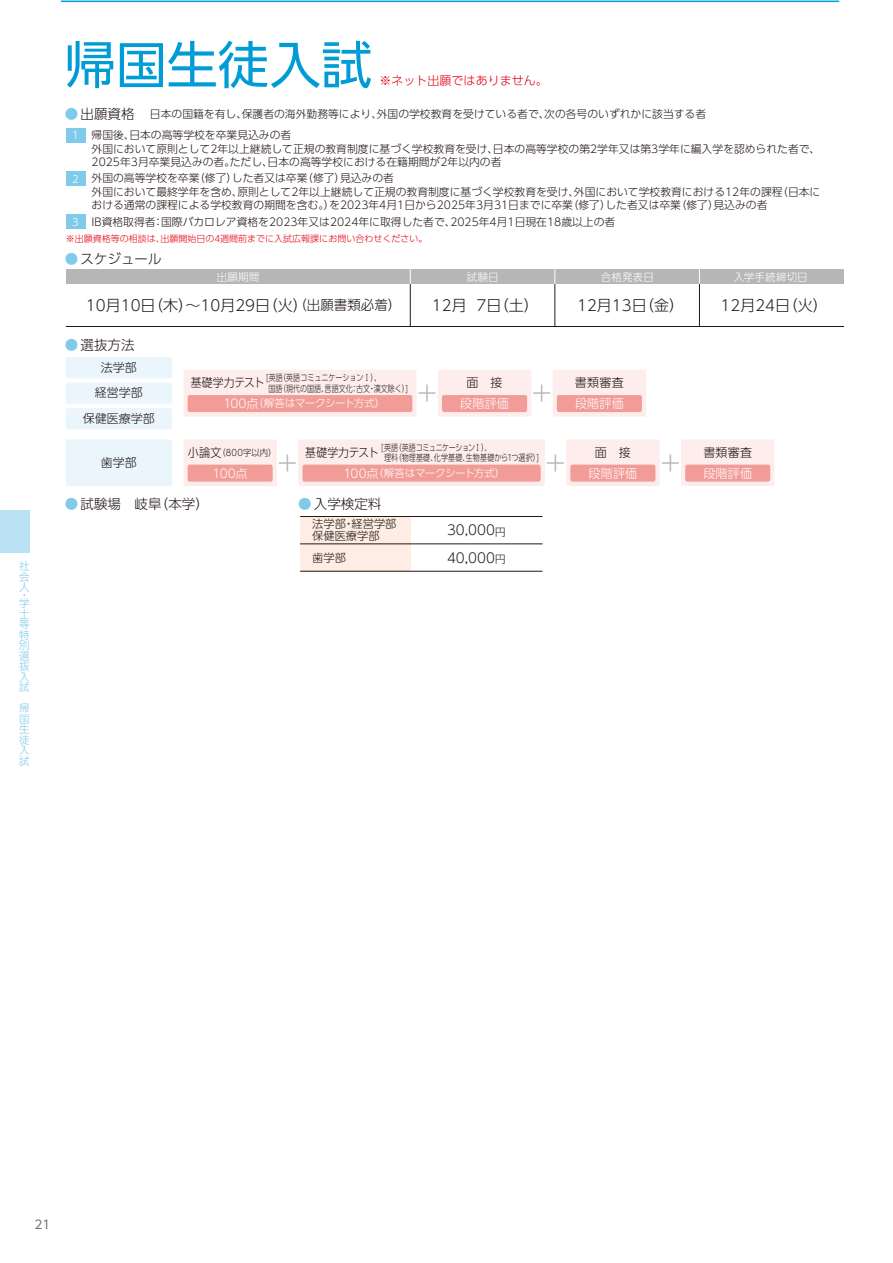
<style>
.page{position:relative;width:893px;height:1263px;background:#fff}
.page>*{position:absolute;margin:0;border:0;box-sizing:border-box;transform-origin:0 0}
.t1{font:51px "UD Shin Go Pr 6";color:#009cd6}
.t2{font:300 25.5px "UD Shin Go Pr 6";color:#b5b6b6}
.t3{font:300 15px "UD Shin Go Pr 6";color:#221815}
.t4{font:300 13.5px/27.6px "UD Shin Go Pr 6";color:#221815}
.t5{font:300 12px/25.5px "UD Shin Go Pr 6";color:#221815;text-align:center}
.t6{font:300 12px "UD Shin Go Pr 6";letter-spacing:.015em;color:#fff}
.t7{font:300 12px "UD Shin Go Pr 6";letter-spacing:.005em;color:#e60012}
.t8{font:300 12px "UD Shin Go Pr 6";color:#221815;scale:.9 1}
.t9{font:12px "UD Shin Go Pr 6 N";color:#727171}
.t10{font:300 11.25px/12px "UD Shin Go Pr 6";color:#221815}
.t11{font:300 10.8px/13.5px "UD Shin Go Pr 6";color:#221815}
.t12{font:300 10.5px "UD Shin Go Pr 6";letter-spacing:-.03em;color:#fff}
.t13{font:300 10.5px/10.5px "UD Shin Go Pr 6";color:#80cbea;text-align:justify}
.t14{font:300 10.5px "UD Shin Go Pr 6";color:#fff}
.t15{font:300 10.2px "UD Shin Go Pr 6";color:#fff}
.t16{font:300 9px/10.5px "UD Shin Go Pr 6";color:#221815;scale:.78 1}
.t17{font:300 9px "UD Shin Go Pr 6";color:#e60012}
.t18{font:300 9px "UD Shin Go Pr 6";color:#221815;scale:.93 1}
.s1{font-size:13.5px;color:#80cbea}
.s2{font-size:13.5px}
.s3{color:#80cbea}
.s4{font-size:12px}
.s5{font-size:10.5px}
</style>
<div class="page">
<hr style="left:61px;top:1px;width:778px;height:1px;background:#009cd6">
<div style="left:66px;top:128px;width:20px;height:15px;background:#80cbea"></div>
<div style="left:66px;top:171px;width:20px;height:15px;background:#80cbea"></div>
<div style="left:66px;top:214px;width:20px;height:15px;background:#80cbea"></div>
<div style="left:66px;top:357px;width:106px;height:21px;background:#eaf6fc;border-radius:2px"></div>
<div style="left:66px;top:383px;width:106px;height:21px;background:#eaf6fc;border-radius:2px"></div>
<div style="left:66px;top:408px;width:106px;height:21px;background:#eaf6fc;border-radius:2px"></div>
<div style="left:66px;top:439px;width:106px;height:47px;background:#eaf6fc;border-radius:2px"></div>
<div style="left:438px;top:370px;width:93px;height:47px;background:#fdeeed;border-radius:2px"></div>
<div style="left:442px;top:395px;width:85px;height:17px;background:#f19c97;border-radius:2px"></div>
<div style="left:553px;top:370px;width:93px;height:47px;background:#fdeeed;border-radius:2px"></div>
<div style="left:557px;top:395px;width:85px;height:17px;background:#f19c97;border-radius:2px"></div>
<div style="left:183px;top:370px;width:234px;height:47px;background:#fdeeed;border-radius:2px"></div>
<div style="left:188px;top:395px;width:224px;height:17px;background:#f19c97;border-radius:2px"></div>
<div style="left:298px;top:439px;width:247px;height:47px;background:#fdeeed;border-radius:2px"></div>
<div style="left:302px;top:465px;width:239px;height:17px;background:#f19c97;border-radius:2px"></div>
<div style="left:183px;top:439px;width:94px;height:47px;background:#fdeeed;border-radius:2px"></div>
<div style="left:188px;top:465px;width:85px;height:17px;background:#f19c97;border-radius:2px"></div>
<div style="left:566px;top:439px;width:94px;height:47px;background:#fdeeed;border-radius:2px"></div>
<div style="left:570px;top:465px;width:85px;height:17px;background:#f19c97;border-radius:2px"></div>
<div style="left:681px;top:439px;width:93px;height:47px;background:#fdeeed;border-radius:2px"></div>
<div style="left:685px;top:465px;width:85px;height:17px;background:#f19c97;border-radius:2px"></div>
<div style="left:66px;top:269px;width:344px;height:15px;background:#b5b6b6"></div>
<div style="left:699px;top:269px;width:145px;height:15px;background:#b5b6b6"></div>
<div style="left:555px;top:269px;width:144px;height:15px;background:#b5b6b6"></div>
<div style="left:410px;top:269px;width:145px;height:15px;background:#b5b6b6"></div>
<hr style="left:410px;top:284px;width:1px;height:42px;background:#221815">
<hr style="left:555px;top:284px;width:1px;height:42px;background:#221815">
<hr style="left:699px;top:284px;width:1px;height:42px;background:#221815">
<hr style="left:66px;top:326px;width:778px;height:1px;background:#221815">
<svg style="left:699px;top:269px;width:1px;height:15px"></svg>
<svg style="left:555px;top:269px;width:1px;height:15px"></svg>
<svg style="left:410px;top:269px;width:1px;height:15px"></svg>
<div style="left:300px;top:516px;width:111px;height:28px;background:#fdede4"></div>
<div style="left:300px;top:544px;width:111px;height:27px;background:#fdede4"></div>
<hr style="left:300px;top:571px;width:242px;height:1px;background:#221815">
<hr style="left:300px;top:516px;width:242px;height:1px;background:#221815">
<hr style="left:300px;top:544px;width:242px;height:1px;background:#221815">
<div style="left:0;top:510px;width:30px;height:43px;background:#bbe1f4"></div>
<p class="t13" style="left:19px;top:561px;width:12px">社会人</p>
<p class="t13" style="left:19px;top:591px;width:12px;line-height:7.8px">・学</p>
<p class="t13" style="left:19px;top:608px;width:18px;text-align:left">士等特別選抜入試　</p>
<p class="t13" style="left:19px;top:703px;width:12px">帰国生徒入試</p>
<h1 class="t1" style="left:65px;top:23px;width:309px">帰国生徒入試</h1>
<p class="t11" style="left:92px;top:103px;width:616px;line-height:21.1px;text-indent:-27px"><span class="s1">●</span> <span class="s2">出願資格</span> 日本の国籍を有し、保護者の海外勤務等により、外国の学校教育を受けている者で、次の各号のいずれかに該当する者帰国後、日本の高等学校を卒業見込みの者</p>
<p class="t11" style="left:92px;top:142px;width:730px">外国において原則として2年以上継続して正規の教育制度に基づく学校教育を受け、日本の高等学校の第2学年又は第3学年に編入学を認められた者で、<br>2025年3月卒業見込みの者。ただし、日本の高等学校における在籍期間が2年以内の者</p>
<p class="t11" style="left:92px;top:171px;width:730px">外国の高等学校を卒業（修了）した者又は卒業（修了）見込みの者<br>外国において最終学年を含め、原則として2年以上継続して正規の教育制度に基づく学校教育を受け、外国において学校教育における12年の課程（日本における通常の課程による学校教育の期間を含む。）を2023年4月1日から2025年3月31日までに卒業（修了）した者又は卒業（修了）見込みの者</p>
<p class="t11" style="left:92px;top:214px;width:525px">IB資格取得者：国際バカロレア資格を2023年又は2024年に取得した者で、2025年4月1日現在18歳以上の者</p>
<p class="t7" style="left:379px;top:70px;width:170px">※ネット出願ではありません。</p>
<p class="t15" style="left:72px;top:127px;width:8px">1</p>
<p class="t15" style="left:72px;top:170px;width:8px">2</p>
<p class="t15" style="left:72px;top:213px;width:8px">3</p>
<p class="t17" style="left:66px;top:231px;width:363px">※出願資格等の相談は、出願開始日の4週間前までに入試広報課にお問い合わせください。</p>
<p class="t4" style="left:65px;top:245px;width:98px"><span class="s3">●</span> スケジュール</p>
<p class="t14" style="left:217px;top:268px;width:44px">出願期間</p>
<p class="t14" style="left:467px;top:268px;width:33px">試験日</p>
<p class="t14" style="left:601px;top:268px;width:54px">合格発表日</p>
<p class="t14" style="left:734px;top:268px;width:75px">入学手続締切日</p>
<h3 class="t3" style="left:86px;top:293px;width:317px">10月10日（木）～10月29日（火）<span class="s2">（出願書類必着）</span></h3>
<h3 class="t3" style="left:432px;top:293px;width:108px">12月 7日（土）</h3>
<h3 class="t3" style="left:577px;top:293px;width:109px">12月13日（金）</h3>
<h3 class="t3" style="left:721px;top:293px;width:109px">12月24日（火）</h3>
<p class="t4" style="left:65px;top:330px;width:71px"><span class="s3">●</span> 選抜方法</p>
<p class="t5" style="left:83px;top:354px;width:73px">法学部<br>経営学部<br>保健医療学部</p>
<p class="t5" style="left:101px;top:449px;width:37px">歯学部</p>
<p class="t8" style="left:191px;top:373px;width:83px">基礎学力テスト</p>
<p class="t16" style="left:266px;top:372px;width:184px">[英語（英語コミュニケーションⅠ）、<br>国語（現代の国語、言語文化：古文・漢文除く）]</p>
<p class="t12" style="left:223px;top:395px;width:164px"><span class="s4">100点</span>（解答はマークシート方式）</p>
<p class="t5" style="left:467px;top:370px;width:37px">面　接</p>
<p class="t5" style="left:575px;top:370px;width:50px">書類審査</p>
<h2 class="t2" style="left:417px;top:373px;width:21px">+</h2>
<h2 class="t2" style="left:532px;top:373px;width:21px">+</h2>
<p class="t6" style="left:460px;top:394px;width:50px">段階評価</p>
<p class="t6" style="left:575px;top:394px;width:50px">段階評価</p>
<p class="t18" style="left:188px;top:445px;width:97px"><span class="s4">小論文</span>（800字以内）</p>
<p class="t6" style="left:213px;top:463px;width:37px">100点</p>
<p class="t16" style="left:384px;top:442px;width:201px;text-indent:-3px">[英語（英語コミュニケーションⅠ）、<br>理科（物理基礎、化学基礎、生物基礎から1つ選択）]</p>
<p class="t8" style="left:305px;top:443px;width:83px">基礎学力テスト</p>
<h2 class="t2" style="left:278px;top:442px;width:21px">+</h2>
<h2 class="t2" style="left:546px;top:442px;width:21px">+</h2>
<p class="t12" style="left:343px;top:465px;width:164px"><span class="s4">100点</span>（解答はマークシート方式）</p>
<p class="t5" style="left:595px;top:439px;width:37px">面　接</p>
<p class="t5" style="left:703px;top:439px;width:50px">書類審査</p>
<h2 class="t2" style="left:661px;top:442px;width:21px">+</h2>
<p class="t6" style="left:589px;top:463px;width:50px">段階評価</p>
<p class="t6" style="left:703px;top:463px;width:50px">段階評価</p>
<p class="t4" style="left:65px;top:490px;width:145px"><span class="s3">●</span> 試験場　岐阜（本学）</p>
<p class="t4" style="left:298px;top:490px;width:85px"><span class="s3">●</span> 入学検定料</p>
<p class="t10" style="left:312px;top:517px;width:86px">法学部・経営学部保健医療学部</p>
<p class="t10" style="left:312px;top:551px;width:35px">歯学部</p>
<p class="t4" style="left:447px;top:516px;width:60px">30,000<span class="s5">円<br></span>40,000<span class="s5">円</span></p>
<p class="t9" style="left:35px;top:1215px;width:17px">21</p>
</div>
